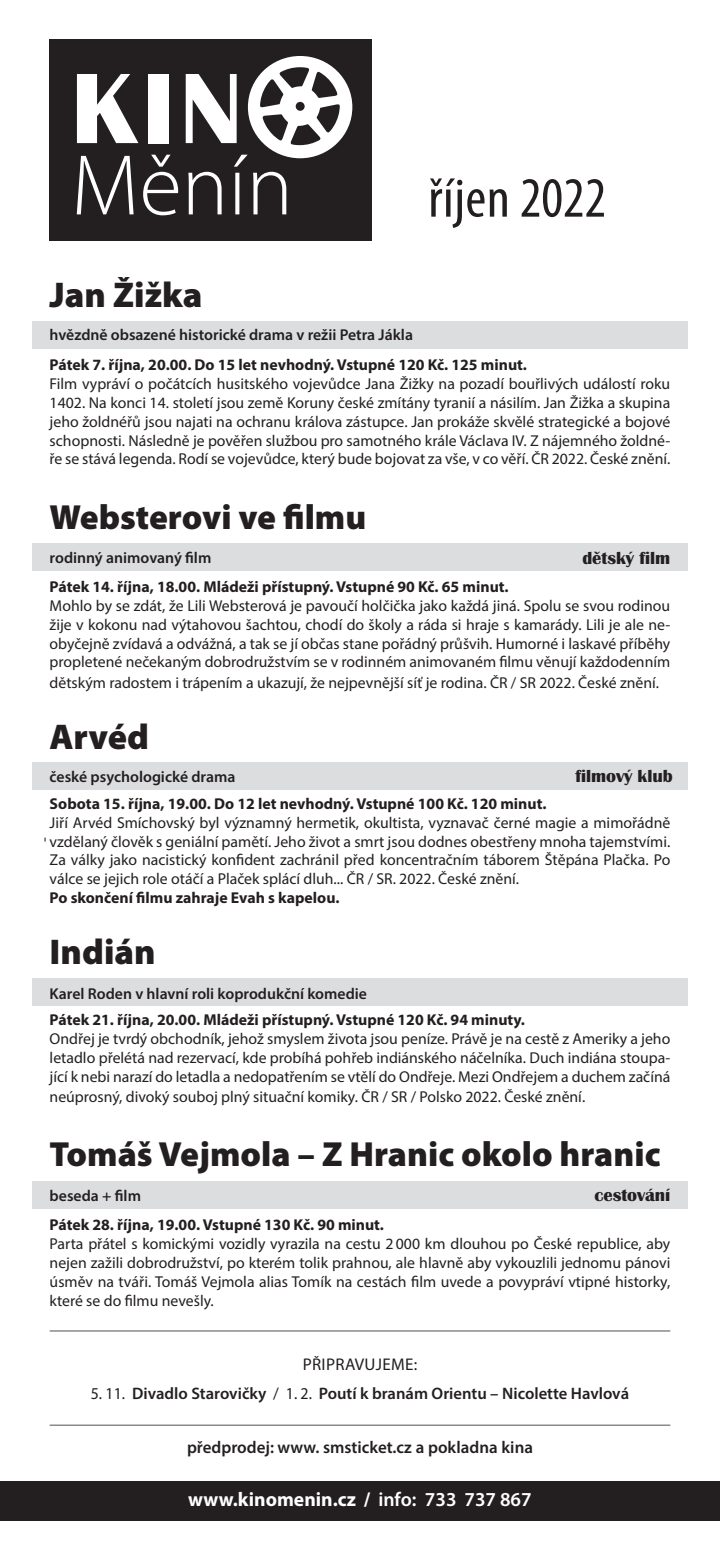
<style>
.page{position:relative;width:720px;height:1553px;background:#fff}
.page>*{position:absolute;margin:0;border:0;box-sizing:border-box;transform-origin:0 0}
.t1{font:condensed 56px "Myriad Pro";letter-spacing:.01em;color:#231f20}
.t2{font:900 35.88px "Myriad Pro";color:#231f20}
.t3{font:900 35px "Myriad Pro";color:#231f20}
.t4{font:700 19.78px "Myriad Pro";color:#fff}
.t5{font:700 18.03px "Britannic TOT";color:#231f20}
.t6{font:600 17.15px "Myriad Pro";color:#231f20}
.t7{font:16.97px "Myriad Pro";letter-spacing:.02em;color:#231f20}
.t8{font:600 16.62px "Myriad Pro";color:#231f20}
.t9{font:15.75px/18.9px "Myriad Pro";color:#231f20;text-align:justify}
.t10{font:700 15.75px "Myriad Pro";color:#231f20}
.t11{font:600 15.75px "Myriad Pro";color:#231f20}
.s1{font-size:57.05px}
.s2{font-weight:400}
.s3{font-weight:600}
</style>
<div class="page">
<div style="left:0;top:1481px;width:719px;height:39px;background:#231f20"></div>
<div style="left:50px;top:40px;width:322px;height:201px;background:#231f20"></div>
<svg style="left:77px;top:74px;width:61px;height:69px"></svg>
<div style="left:149px;top:74px;width:20px;height:69px;background:#fff"></div>
<svg style="left:77px;top:156px;width:56px;height:58px"></svg>
<svg style="left:143px;top:155px;width:35px;height:60px"></svg>
<svg style="left:186px;top:56px;width:166px;height:158px"></svg>
<div style="left:32px;top:321px;width:655px;height:28px;background:#dcdddf"></div>
<div style="left:32px;top:978px;width:655px;height:27px;background:#dcdddf"></div>
<hr style="left:50px;top:1424px;width:620px;height:2px;background:#808285">
<hr style="left:50px;top:1330px;width:620px;height:1px;background:#808285">
<div style="left:32px;top:543px;width:655px;height:27px;background:#dcdddf"></div>
<div style="left:32px;top:762px;width:655px;height:27px;background:#dcdddf"></div>
<div style="left:32px;top:1181px;width:655px;height:28px;background:#dcdddf"></div>
<h1 class="t1" style="left:428px;top:164px;width:179px">říjen <span class="s1">2022</span></h1>
<h2 class="t2" style="left:50px;top:271px;width:154px">Jan Žižka</h2>
<p class="t11" style="left:50px;top:325px;width:365px">hvězdně obsazené historické drama v režii Petra Jákla</p>
<p class="t10" style="left:50px;top:354px;width:478px">Pátek 7. října, 20.00. Do 15 let nevhodný. Vstupné 120 Kč. 125 minut.</p>
<p class="t9" style="left:50px;top:374px;width:622px">Film vypráví o počátcích husitského vojevůdce Jana Žižky na pozadí bouřlivých událostí roku 1402. Na konci 14. století jsou země Koruny české zmítány tyranií a násilím. Jan Žižka a skupina jeho žoldnéřů jsou najati na ochranu králova zástupce. Jan prokáže skvělé strategické a bojové schopnosti. Následně je pověřen službou pro samotného krále Václava IV. Z nájemného žoldné&shy;ře se stává legenda. Rodí se vojevůdce, který bude bojovat za vše, v co věří. ČR 2022. České znění.</p>
<h3 class="t3" style="left:50px;top:494px;width:318px">Websterovi ve filmu</h3>
<p class="t11" style="left:50px;top:548px;width:163px">rodinný animovaný film</p>
<p class="t5" style="left:582px;top:548px;width:89px">dětský film</p>
<p class="t10" style="left:50px;top:576px;width:460px">Pátek 14. října, 18.00. Mládeži přístupný. Vstupné 90 Kč. 65 minut.</p>
<p class="t9" style="left:50px;top:596px;width:622px">Mohlo by se zdát, že Lili Websterová je pavoučí holčička jako každá jiná. Spolu se svou rodinou žije v kokonu nad výtahovou šachtou, chodí do školy a ráda si hraje s kamarády. Lili je ale ne&shy;obyčejně zvídavá a odvážná, a tak se jí občas stane pořádný průšvih. Humorné i laskavé příběhy propletené nečekaným dobrodružstvím se v rodinném animovaném filmu věnují každodenním</p>
<p class="t9" style="left:50px;top:673px;width:610px">dětským radostem i trápením a ukazují, že nejpevnější síť je rodina. ČR / SR 2022. České znění.</p>
<h2 class="t2" style="left:50px;top:712px;width:101px">Arvéd</h2>
<p class="t11" style="left:50px;top:767px;width:187px">české psychologické drama</p>
<p class="t5" style="left:575px;top:765px;width:99px">filmový klub</p>
<p class="t10" style="left:50px;top:793px;width:498px">Sobota 15. října, 19.00. Do 12 let nevhodný. Vstupné 100 Kč. 120 minut.</p>
<p class="t9" style="left:50px;top:812px;width:622px">Jiří Arvéd Smíchovský byl významný hermetik, okultista, vyznavač černé magie a mimořádně vzdělaný člověk s geniální pamětí. Jeho život a smrt jsou dodnes obestřeny mnoha tajemstvími.<br>Za války jako nacistický konfident zachránil před koncentračním táborem Štěpána Plačka. Po válce se jejich role otáčí a Plaček splácí dluh... ČR / SR. 2022. České znění.</p>
<p class="t10" style="left:50px;top:887px;width:291px">Po skončení filmu zahraje Evah s kapelou.</p>
<h2 class="t2" style="left:50px;top:928px;width:107px">Indián</h2>
<p class="t9" style="left:35px;top:842px;width:6px;rotate:-90deg">-</p>
<p class="t11" style="left:50px;top:983px;width:319px">Karel Roden v hlavní roli koprodukční komedie</p>
<p class="t10" style="left:50px;top:1010px;width:476px">Pátek 21. října, 20.00. Mládeži přístupný. Vstupné 120 Kč. 94 minuty.</p>
<p class="t9" style="left:50px;top:1029px;width:622px">Ondřej je tvrdý obchodník, jehož smyslem života jsou peníze. Právě je na cestě z Ameriky a jeho letadlo přelétá nad rezervací, kde probíhá pohřeb indiánského náčelníka. Duch indiána stoupa&shy;jící k nebi narazí do letadla a nedopatřením se vtělí do Ondřeje. Mezi Ondřejem a duchem začíná neúprosný, divoký souboj plný situační komiky. ČR / SR / Polsko 2022. České znění.</p>
<h3 class="t3" style="left:50px;top:1131px;width:612px">Tomáš Vejmola – Z Hranic okolo hranic</h3>
<p class="t11" style="left:50px;top:1185px;width:93px">beseda + film</p>
<p class="t5" style="left:594px;top:1185px;width:77px">cestování</p>
<p class="t10" style="left:50px;top:1215px;width:336px">Pátek 28. října, 19.00. Vstupné 130 Kč. 90 minut.</p>
<p class="t9" style="left:50px;top:1234px;width:622px">Parta přátel s komickými vozidly vyrazila na cestu 2 000 km dlouhou po České republice, aby nejen zažili dobrodružství, po kterém tolik prahnou, ale hlavně aby vykouzlili jednomu pánovi úsměv na tváři. Tomáš Vejmola alias Tomík na cestách film uvede a povypráví vtipné historky, které se do filmu nevešly.</p>
<p class="t7" style="left:303px;top:1354px;width:29px">Připrav</p>
<p class="t7" style="left:364px;top:1354px;width:54px">ujeme:</p>
<p class="t8" style="left:91px;top:1382px;width:539px"><span class="s2">5. 11.</span> Divadlo Starovičky <span class="s2">/ 1. 2.</span> Poutí k branám Orientu – Nicolette Havlová</p>
<p class="t6" style="left:187px;top:1436px;width:347px">předprodej: www. smsticket.cz a pokladna kina</p>
<p class="t4" style="left:188px;top:1487px;width:345px">www.kinomenin.cz / <span class="s3">info: 733 737 867</span></p>
</div>
